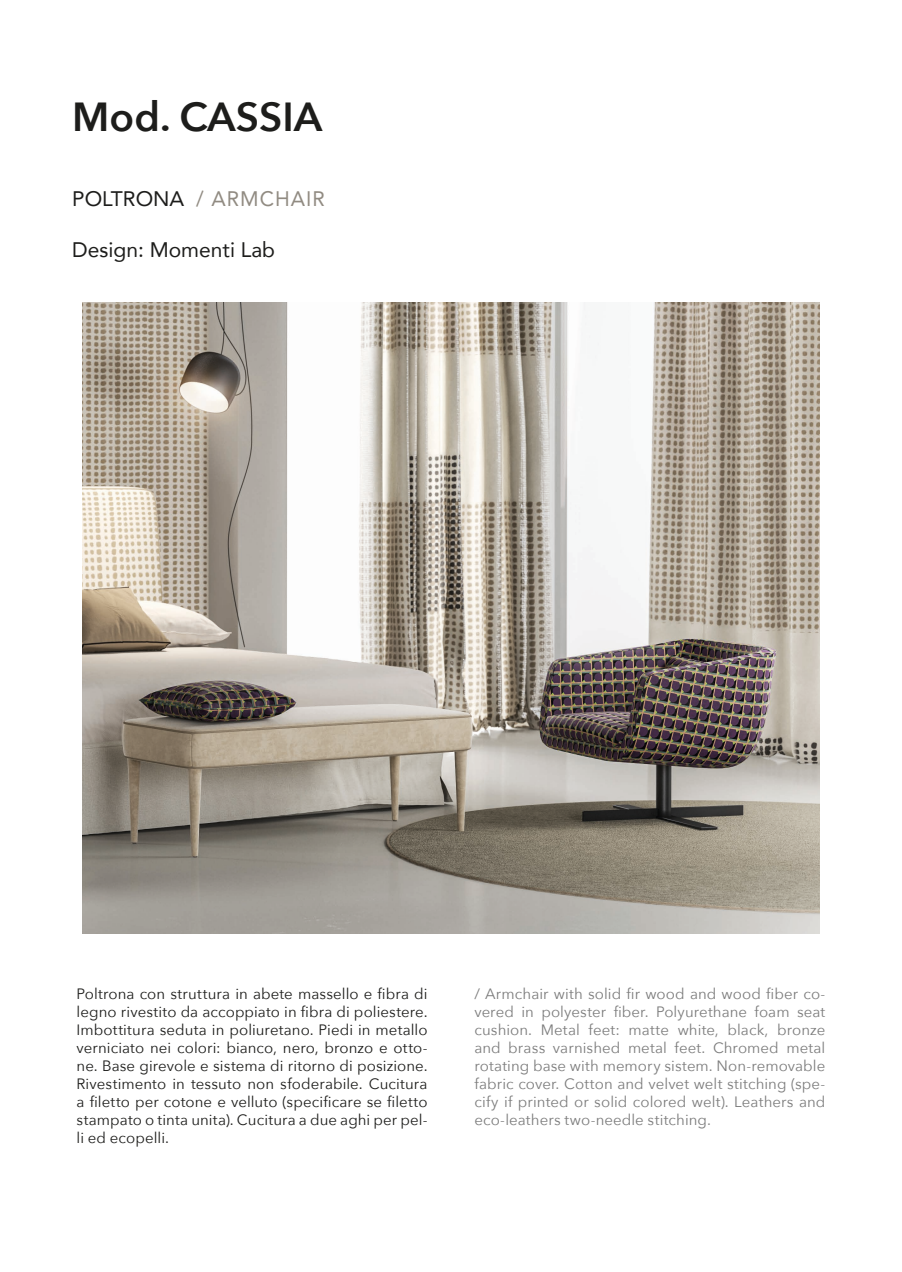
<style>
.page{position:relative;width:902px;height:1272px;background:#fff}
.page>*{position:absolute;margin:0;border:0;box-sizing:border-box;transform-origin:0 0}
.t1{font:600 40.5px "Avenir Next";color:#1d1d1b}
.t2{font:21px "Avenir";letter-spacing:.025em;color:#918b82}
.t3{font:21px "Avenir";color:#1d1d1b}
.t4{font:15px/18px "Avenir Next";letter-spacing:.005em;color:#1d1d1b;text-align:justify}
.t5{font:15px/18px "Avenir Next";letter-spacing:.005em;color:#7c7c7c;text-align:justify}
.s1{color:#1d1d1b}
</style>
<div class="page">
<img style="left:82px;top:302px;width:737px;height:631px">
<p class="t1" style="left:72px;top:82px;width:251px">Mod. CASSIA</p>
<p class="t2" style="left:72px;top:182px;width:254px"><span class="s1">POLTRONA</span> / ARMCHAIR</p>
<p class="t3" style="left:72px;top:232px;width:204px">Design: Momenti Lab</p>
<p class="t4" style="left:77px;top:983px;width:352px">Poltrona con struttura in abete massello e fibra di legno rivestito da accoppiato in fibra di poliestere.<br>Imbottitura seduta in poliuretano. Piedi in metallo verniciato nei colori: bianco, nero, bronzo e otto&shy;ne. Base girevole e sistema di ritorno di posizione.<br>Rivestimento in tessuto non sfoderabile. Cucitura a filetto per cotone e velluto (specificare se filetto stampato o tinta unita). Cucitura a due aghi per pel&shy;li ed ecopelli.</p>
<p class="t5" style="left:474px;top:983px;width:352px">/ Armchair with solid fir wood and wood fiber co&shy;vered in polyester fiber. Polyurethane foam seat cushion. Metal feet: matte white, black, bronze and brass varnished metal feet. Chromed metal rotating base with memory sistem. Non-removable fabric cover. Cotton and velvet welt stitching (spe&shy;cify if printed or solid colored welt). Leathers and eco-leathers two-needle stitching.</p>
</div>
